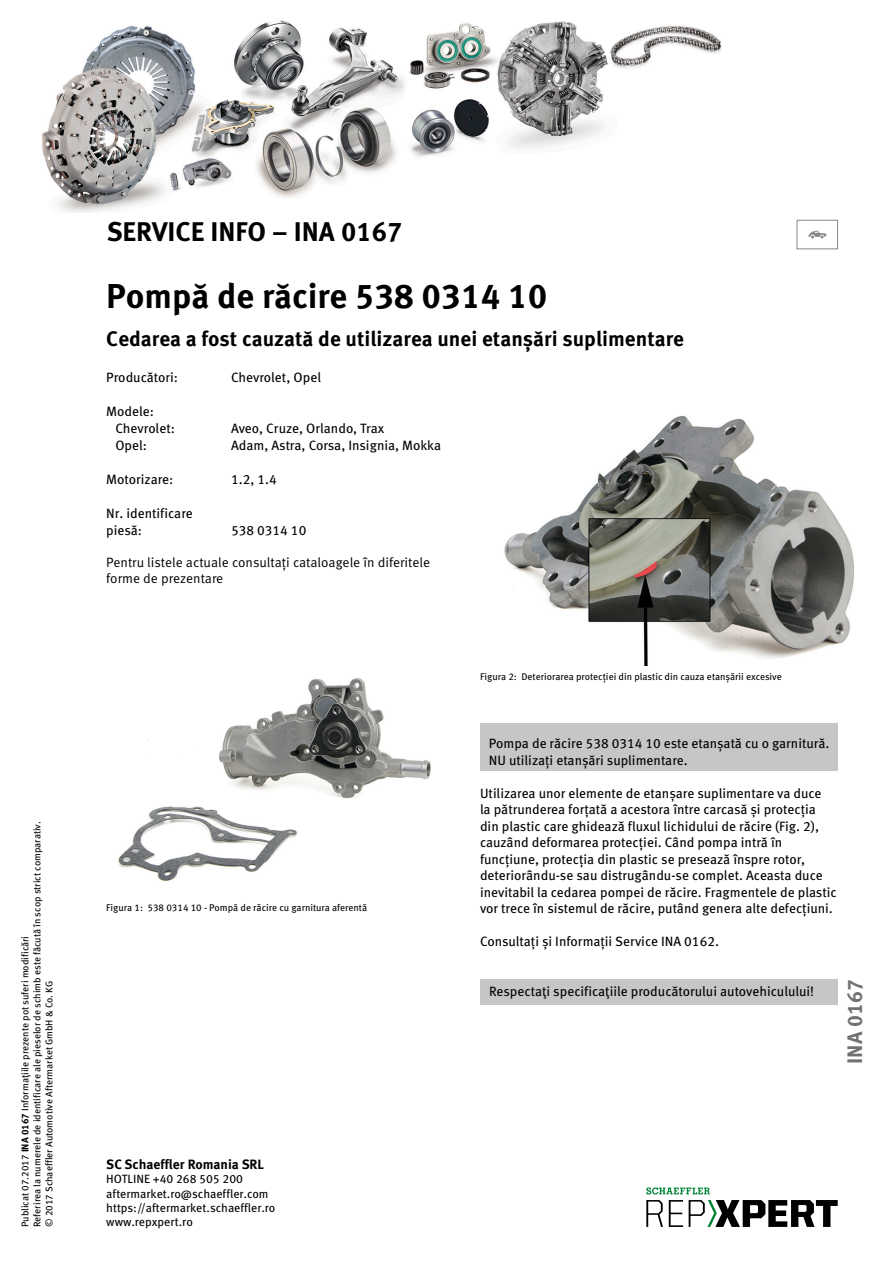
<style>
.page{position:relative;width:893px;height:1263px;background:#fff}
.page>*{position:absolute;margin:0;border:0;box-sizing:border-box;transform-origin:0 0}
.t1{font:700 34.5px "Meta Pro";color:#000}
.t2{font:700 27px "Meta Pro";color:#000}
.t3{font:700 21px "Meta Pro";color:#000}
.t4{font:700 21px "Meta Pro";color:#6f7172}
.t5{font:13.5px/16.5px "Meta Pro";color:#000}
.t6{font:13.5px/16.5px "Meta Pro Norm";color:#000}
.t7{font:700 13.5px "Meta Pro";color:#000}
.t8{font:12px/14.4px "Meta Pro";color:#000}
.t9{font:9.75px/12px "Meta Pro";color:#000}
.s1{font-weight:700}
</style>
<div class="page">
<div style="left:480px;top:723px;width:358px;height:48px;background:#c5c6c7"></div>
<img style="left:504px;top:415px;width:350px;height:251px">
<img style="left:118px;top:678px;width:313px;height:203px">
<div style="left:480px;top:980px;width:358px;height:25px;background:#c5c6c7"></div>
<div style="left:797px;top:220px;width:41px;height:29px;border:1px solid #868789"></div>
<svg style="left:808px;top:231px;width:18px;height:7px"></svg>
<img style="left:42px;top:20px;width:679px;height:193px">
<svg style="left:646px;top:1200px;width:17px;height:27px"></svg>
<svg style="left:669px;top:1200px;width:14px;height:27px"></svg>
<svg style="left:689px;top:1200px;width:149px;height:27px"></svg>
<svg style="left:646px;top:1187px;width:64px;height:7px"></svg>
<p class="t9" style="left:19px;top:1227px;width:407px;rotate:-90deg">Publicat 07.2017 <span class="s1">INA 0167</span> Informaţiile prezente pot suferi modificări<br>Referirea la numerele de identificare ale pieselor de schimb este făcută în scop strict comparativ. © 2017 Schaeffler Automotive Aftermarket GmbH &amp; Co. KG</p>
<h2 class="t2" style="left:107px;top:210px;width:297px">SERVICE INFO – INA 0167</h2>
<h1 class="t1" style="left:106px;top:269px;width:443px">Pompă de răcire 538 0314 10</h1>
<h3 class="t3" style="left:106px;top:323px;width:579px">Cedarea a fost cauzată de utilizarea unei etanșări suplimentare</h3>
<p class="t5" style="left:106px;top:369px;width:73px">Producători:</p>
<p class="t5" style="left:231px;top:369px;width:91px">Chevrolet, Opel</p>
<p class="t5" style="left:115px;top:402px;width:61px;line-height:17px;text-indent:-9px">Modele:<br>Chevrolet:</p>
<p class="t5" style="left:231px;top:419px;width:155px">Aveo, Cruze, Orlando, Trax</p>
<p class="t5" style="left:115px;top:436px;width:33px">Opel:</p>
<p class="t5" style="left:231px;top:436px;width:212px">Adam, Astra, Corsa, Insignia, Mokka</p>
<p class="t5" style="left:106px;top:470px;width:69px">Motorizare:</p>
<p class="t5" style="left:231px;top:470px;width:47px">1.2, 1.4</p>
<p class="t5" style="left:106px;top:504px;width:88px">Nr. identificare piesă:</p>
<p class="t5" style="left:231px;top:521px;width:77px">538 0314 10</p>
<p class="t6" style="left:106px;top:553px;width:325px">Pentru listele actuale consultați cataloagele în diferitele forme de prezentare</p>
<p class="t9" style="left:106px;top:901px;width:262px">Figura 1: 538 0314 10 - Pompă de răcire cu garnitura aferentă</p>
<p class="t9" style="left:480px;top:669px;width:303px">Figura 2: Deteriorarea protecției din plastic din cauza etanșării excesive</p>
<p class="t5" style="left:489px;top:734px;width:342px">Pompa de răcire 538 0314 10 este etanșată cu o garnitură.<br>NU utilizați etanșări suplimentare.</p>
<p class="t5" style="left:480px;top:784px;width:358px">Utilizarea unor elemente de etanșare suplimentare va duce<br>la pătrunderea forțată a acestora între carcasă și protecția din plastic care ghidează fluxul lichidului de răcire (Fig. 2), cauzând deformarea protecției. Când pompa intră în funcțiune, protecția din plastic se presează înspre rotor, deteriorându-se sau distrugându-se complet. Aceasta duce inevitabil la cedarea pompei de răcire. Fragmentele de plastic vor trece în sistemul de răcire, putând genera alte defecțiuni.</p>
<p class="t5" style="left:480px;top:932px;width:241px">Consultați și Informații Service INA 0162.</p>
<p class="t5" style="left:489px;top:982px;width:327px">Respectaţi specificaţiile producătorului autovehiculului!</p>
<h3 class="t4" style="left:838px;top:1064px;width:86px;rotate:-90deg">INA 0167</h3>
<p class="t7" style="left:106px;top:1153px;width:159px">SC Schaeffler Romania SRL</p>
<p class="t8" style="left:106px;top:1171px;width:171px">HOTLINE +40 268 505 200 aftermarket.ro@schaeffler.com https://aftermarket.schaeffler.ro www.repxpert.ro</p>
</div>
